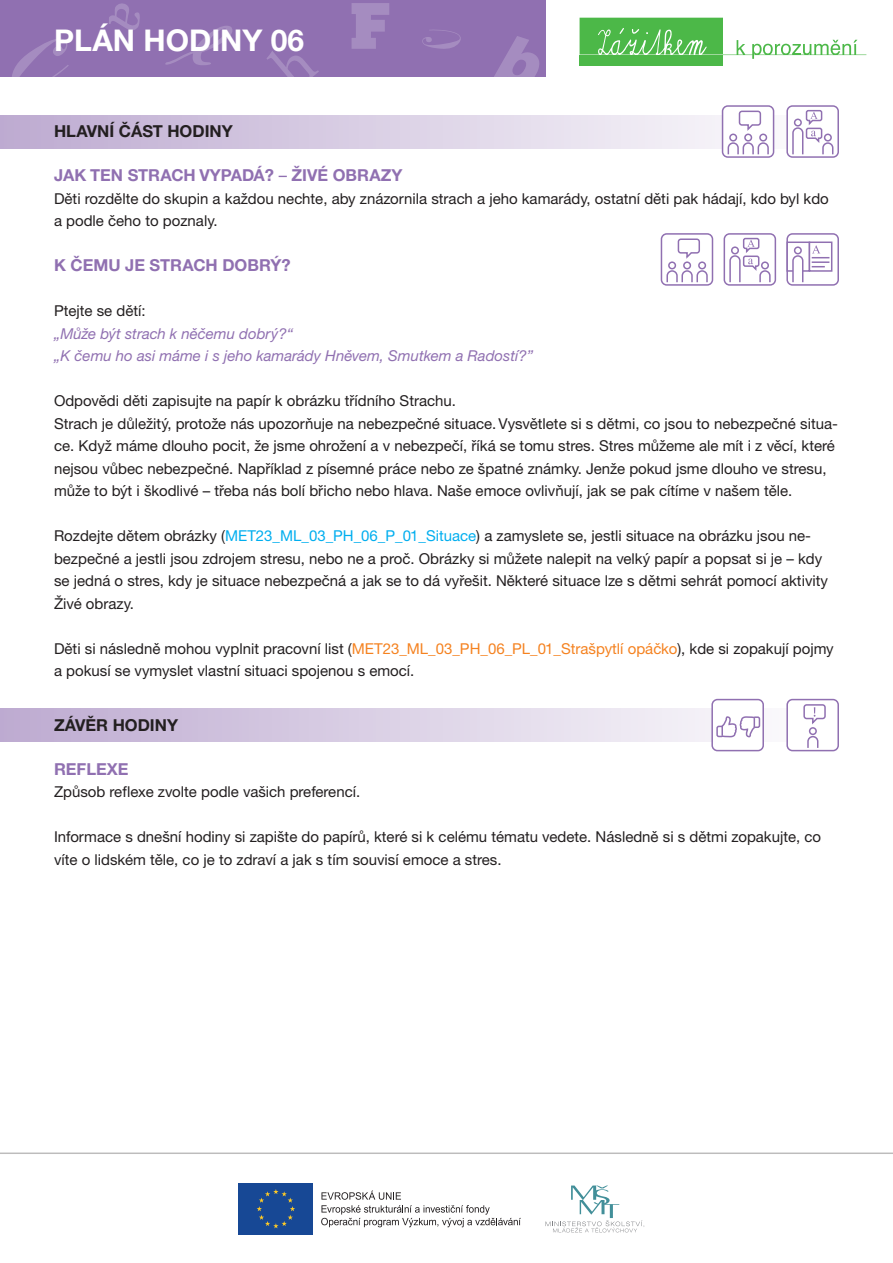
<style>
.page{position:relative;width:893px;height:1263px;background:#fff}
.page>*{position:absolute;margin:0;border:0;box-sizing:border-box;transform-origin:0 0}
.t1{font:700 30px "Helvetica Neue CE";color:#fff}
.t2{font:700 16.5px "Helvetica Neue CE";color:#9070b1}
.t3{font:700 16.5px "Helvetica Neue CE";color:#231f20}
.t4{font:15px/22.5px "Helvetica Neue CE";color:#231f20}
.t5{font:italic 15px "Helvetica Neue CE";color:#9070b1}
.s1{color:#00aeef}
.s2{color:#f58220}
</style>
<div class="page">
<div style="left:0;top:0;width:546px;height:77px;background:#9070b1"></div>
<svg style="left:109px;top:3px;width:31px;height:27px"></svg>
<svg style="left:494px;top:36px;width:45px;height:41px"></svg>
<svg style="left:12px;top:38px;width:57px;height:39px"></svg>
<svg style="left:165px;top:26px;width:67px;height:39px"></svg>
<svg style="left:352px;top:3px;width:37px;height:46px"></svg>
<svg style="left:267px;top:51px;width:52px;height:26px"></svg>
<svg style="left:422px;top:29px;width:39px;height:20px"></svg>
<svg style="left:580px;top:17px;width:287px;height:49px"></svg>
<hr style="left:0;top:1152px;width:893px;height:2px;background:#231f20">
<svg style="left:321px;top:1190px;width:200px;height:37px"></svg>
<div style="left:237px;top:1181px;width:78px;height:56px;background:linear-gradient(to right,#fff,#fff)"></div>
<div style="left:239px;top:1183px;width:74px;height:51px;background:#174895"></div>
<svg style="left:257px;top:1189px;width:38px;height:39px"></svg>
<svg style="left:545px;top:1185px;width:100px;height:47px"></svg>
<svg style="left:0;top:115px;width:775px;height:33px"></svg>
<div style="left:722px;top:106px;width:52px;height:51px;background:#fff;border-radius:5px"></div>
<div style="left:722px;top:105px;width:52px;height:53px;border:2px solid #9070b1;border-radius:5px"></div>
<div style="left:729px;top:134px;width:8px;height:8px;border:2px solid #9070b1;border-radius:50%"></div>
<div style="left:744px;top:134px;width:8px;height:8px;border:2px solid #9070b1;border-radius:50%"></div>
<svg style="left:727px;top:142px;width:43px;height:14px"></svg>
<div style="left:759px;top:134px;width:8px;height:8px;border:2px solid #9070b1;border-radius:50%"></div>
<svg style="left:738px;top:110px;width:24px;height:21px"></svg>
<div style="left:661px;top:233px;width:52px;height:53px;border:2px solid #9070b1;border-radius:5px"></div>
<div style="left:668px;top:261px;width:8px;height:8px;border:2px solid #9070b1;border-radius:50%"></div>
<div style="left:683px;top:261px;width:8px;height:8px;border:2px solid #9070b1;border-radius:50%"></div>
<svg style="left:666px;top:269px;width:42px;height:15px"></svg>
<div style="left:698px;top:261px;width:8px;height:8px;border:2px solid #9070b1;border-radius:50%"></div>
<svg style="left:677px;top:238px;width:23px;height:21px"></svg>
<div style="left:786px;top:105px;width:53px;height:53px;border:2px solid #9070b1;border-radius:5px"></div>
<svg style="left:791px;top:109px;width:43px;height:47px"></svg>
<div style="left:724px;top:233px;width:52px;height:53px;border:2px solid #9070b1;border-radius:5px"></div>
<svg style="left:729px;top:237px;width:42px;height:47px"></svg>
<div style="left:786px;top:233px;width:53px;height:53px;border:2px solid #9070b1;border-radius:5px"></div>
<div style="left:786px;top:241px;width:24px;height:31px;background:#fff;border:2px solid #9070b1"></div>
<svg style="left:809px;top:241px;width:23px;height:31px"></svg>
<svg style="left:791px;top:254px;width:13px;height:30px"></svg>
<div style="left:794px;top:246px;width:8px;height:8px;border:2px solid #9070b1;border-radius:50%"></div>
<svg style="left:812px;top:245px;width:17px;height:22px"></svg>
<svg style="left:0;top:708px;width:711px;height:34px"></svg>
<div style="left:711px;top:699px;width:53px;height:52px;border:2px solid #9070b1;border-radius:5px"></div>
<svg style="left:716px;top:716px;width:45px;height:22px"></svg>
<div style="left:786px;top:699px;width:53px;height:52px;border:2px solid #9070b1;border-radius:5px"></div>
<svg style="left:803px;top:704px;width:23px;height:45px"></svg>
<h1 class="t1" style="left:54px;top:22px;width:252px">PLÁN HODINY 06</h1>
<p class="t3" style="left:54px;top:121px;width:180px">HLAVNÍ ČÁST HODINY</p>
<p class="t2" style="left:54px;top:165px;width:350px">JAK TEN STRACH VYPADÁ? ŽIVÉ OBRAZY</p>
<p class="t4" style="left:54px;top:187px;width:776px">Děti rozdělte do skupin a každou nechte, aby znázornila strach a jeho kamarády, ostatní děti pak hádají, kdo byl kdo</p>
<p class="t4" style="left:54px;top:210px;width:165px">a podle čeho to poznaly.</p>
<p class="t2" style="left:54px;top:255px;width:238px">K ČEMU JE STRACH DOBRÝ?</p>
<p class="t4" style="left:54px;top:300px;width:93px">Ptejte se dětí:</p>
<p class="t5" style="left:54px;top:324px;width:241px">„Může být strach k něčemu dobrý?“</p>
<p class="t5" style="left:54px;top:347px;width:481px">„K čemu ho asi máme i s jeho kamarády Hněvem, Smutkem a Radostí?”</p>
<p class="t4" style="left:54px;top:390px;width:403px">Odpovědi děti zapisujte na papír k obrázku třídního Strachu.</p>
<p class="t4" style="left:54px;top:412px;width:785px">Strach je důležitý, protože nás upozorňuje na nebezpečné situace. Vysvětlete si s dětmi, co jsou to nebezpečné situa&shy;ce. Když máme dlouho pocit, že jsme ohrožení a v nebezpečí, říká se tomu stres. Stres můžeme ale mít i z věcí, které nejsou vůbec nebezpečné. Například z písemné práce nebo ze špatné známky. Jenže pokud jsme dlouho ve stresu, může to být i škodlivé třeba nás bolí břicho nebo hlava. Naše emoce ovlivňují, jak se pak cítíme v našem těle.</p>
<p class="t4" style="left:54px;top:525px;width:776px">Rozdejte dětem obrázky (<span class="s1">MET23_ML_03_PH_06_P_01_Situace</span>) a zamyslete se, jestli situace na obrázku jsou ne&shy;bezpečné a jestli jsou zdrojem stresu, nebo ne a proč. Obrázky si můžete nalepit na velký papír a popsat si je kdy se jedná o stres, kdy je situace nebezpečná a jak se to dá vyřešit. Některé situace lze s dětmi sehrát pomocí aktivity Živé obrazy.</p>
<p class="t4" style="left:54px;top:637px;width:781px">Děti si následně mohou vyplnit pracovní list (<span class="s2">MET23_ML_03_PH_06_PL_01_Strašpytlí opáčko</span>), kde si zopakují pojmy a pokusí se vymyslet vlastní situaci spojenou s emocí.</p>
<p class="t3" style="left:54px;top:715px;width:126px">ZÁVĚR HODINY</p>
<p class="t2" style="left:54px;top:759px;width:76px">REFLEXE</p>
<p class="t4" style="left:54px;top:781px;width:308px">Způsob reflexe zvolte podle vašich preferencí.</p>
<p class="t4" style="left:54px;top:826px;width:769px">Informace s dnešní hodiny si zapište do papírů, které si k celému tématu vedete. Následně si s dětmi zopakujte, co víte o lidském těle, co je to zdraví a jak s tím souvisí emoce a stres.</p>
</div>
